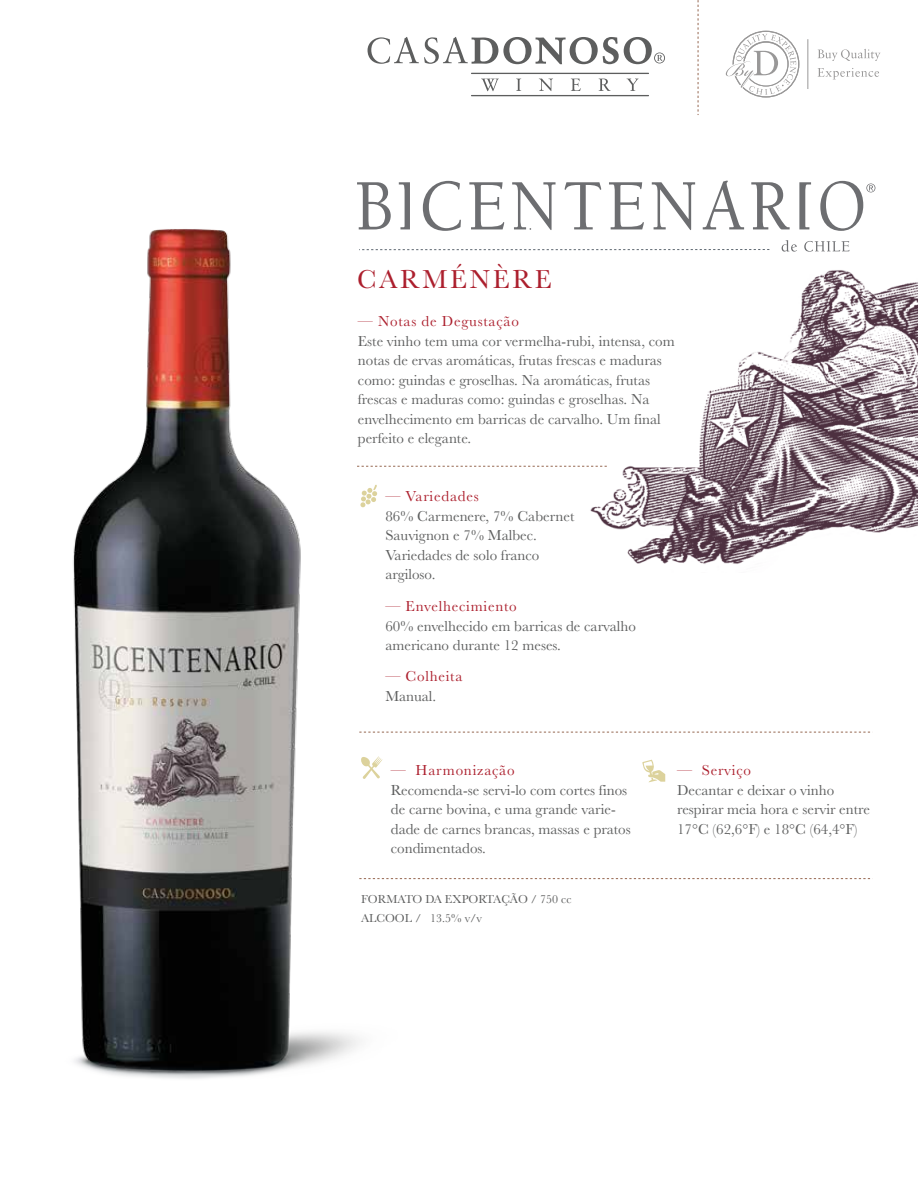
<style>
.page{position:relative;width:918px;height:1188px;background:#fff}
.page>*{position:absolute;margin:0;border:0;box-sizing:border-box;transform-origin:0 0}
.t1{font:27px "Baskerville";letter-spacing:.1em;color:#ac1f2d}
.t2{font:15px/19.5px "Baskerville";color:#5d5e5e}
.t3{font:15px "Baskerville";letter-spacing:.05em;color:#ac1f2d}
.t4{font:12px/19.5px "Baskerville";color:#5d5e5e}
</style>
<div class="page">
<img style="left:586px;top:270px;width:332px;height:294px">
<svg style="left:782px;top:240px;width:15px;height:12px"></svg>
<svg style="left:804px;top:241px;width:46px;height:11px"></svg>
<svg style="left:470px;top:249px;width:300px;height:1px"></svg>
<svg style="left:469px;top:182px;width:35px;height:47px"></svg>
<svg style="left:512px;top:182px;width:44px;height:48px"></svg>
<svg style="left:565px;top:182px;width:36px;height:47px"></svg>
<svg style="left:609px;top:182px;width:35px;height:47px"></svg>
<svg style="left:652px;top:182px;width:43px;height:48px"></svg>
<svg style="left:703px;top:181px;width:41px;height:48px"></svg>
<svg style="left:751px;top:182px;width:39px;height:47px"></svg>
<svg style="left:799px;top:182px;width:12px;height:47px"></svg>
<svg style="left:820px;top:181px;width:55px;height:50px"></svg>
<svg style="left:469px;top:732px;width:401px;height:1px"></svg>
<svg style="left:469px;top:878px;width:402px;height:1px"></svg>
<svg style="left:368px;top:37px;width:297px;height:27px"></svg>
<hr style="left:471px;top:73px;width:178px;height:1px;background:#5d5e5e">
<hr style="left:471px;top:95px;width:178px;height:1px;background:#5d5e5e">
<svg style="left:481px;top:79px;width:18px;height:12px"></svg>
<svg style="left:516px;top:79px;width:5px;height:12px"></svg>
<svg style="left:539px;top:79px;width:14px;height:12px"></svg>
<svg style="left:571px;top:79px;width:10px;height:12px"></svg>
<svg style="left:599px;top:79px;width:12px;height:12px"></svg>
<svg style="left:627px;top:79px;width:11px;height:12px"></svg>
<svg style="left:818px;top:68px;width:61px;height:11px"></svg>
<svg style="left:818px;top:49px;width:62px;height:12px"></svg>
<svg style="left:726px;top:31px;width:73px;height:66px"></svg>
<svg style="left:698px;top:0;width:1px;height:115px"></svg>
<svg style="left:469px;top:466px;width:138px;height:1px"></svg>
<svg style="left:642px;top:760px;width:23px;height:22px"></svg>
<img style="left:73px;top:180px;width:396px;height:899px">
<h1 class="t1" style="left:357px;top:262px;width:196px">CARMÉNÈRE</h1>
<p class="t3" style="left:358px;top:312px;width:162px">— Notas de Degustação</p>
<p class="t2" style="left:358px;top:332px;width:318px">Este vinho tem uma cor vermelha-rubi, intensa, com notas de ervas aromáticas, frutas frescas e maduras como: guindas e groselhas. Na aromáticas, frutas frescas e maduras como: guindas e groselhas. Na envelhecimento em barricas de carvalho. Um final perfeito e elegante.</p>
<p class="t3" style="left:385px;top:487px;width:95px">— Variedades</p>
<p class="t2" style="left:385px;top:507px;width:191px">86% Carmenere, 7% Cabernet<br>Sauvignon e 7% Malbec.<br>Variedades de solo franco argiloso.</p>
<p class="t3" style="left:385px;top:597px;width:133px">— Envelhecimiento</p>
<p class="t2" style="left:385px;top:616px;width:252px">60% envelhecido em barricas de carvalho americano durante 12 meses.</p>
<p class="t3" style="left:385px;top:667px;width:79px">— Colheita</p>
<p class="t2" style="left:385px;top:686px;width:52px">Manual.</p>
<p class="t3" style="left:391px;top:761px;width:125px">— Harmonização</p>
<p class="t2" style="left:391px;top:781px;width:241px">Recomenda-se servi-lo com cortes finos de carne bovina, e uma grande varie&shy;dade de carnes brancas, massas e pratos condimentados.</p>
<p class="t4" style="left:361px;top:890px;width:212px">FORMATO DA EXPORTAÇÃO / 750 cc<br>ALCOOL / 13.5% v/v</p>
<p class="t3" style="left:677px;top:761px;width:75px">— Serviço</p>
<p class="t2" style="left:677px;top:781px;width:195px">Decantar e deixar o vinho respirar meia hora e servir entre<br>17°C (62,6°F) e 18°C (64,4°F)</p>
</div>
